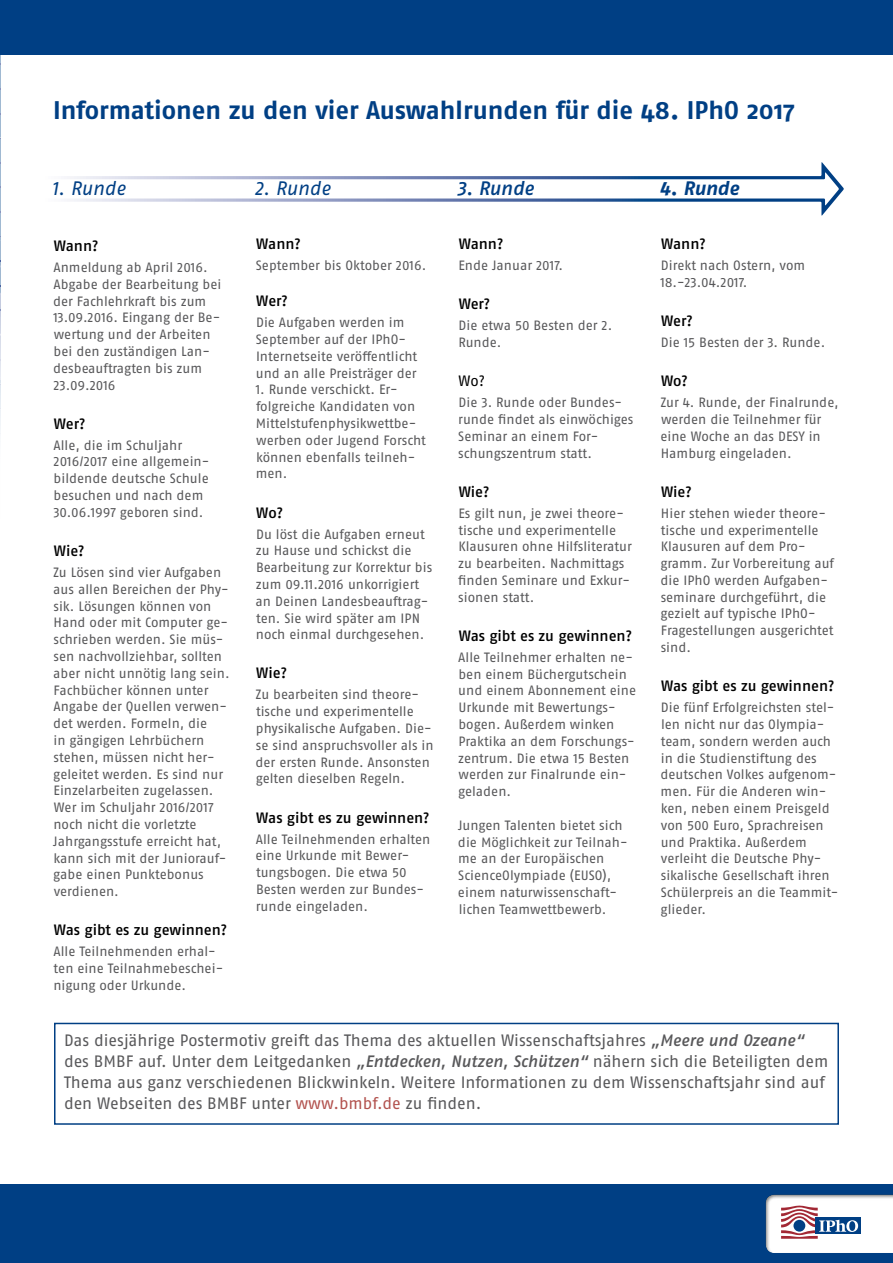
<style>
.page{position:relative;width:893px;height:1263px;background:#fff}
.page>*{position:absolute;margin:0;border:0;box-sizing:border-box;transform-origin:0 0}
.t1{font:700 25.5px "Fago OT";color:#003f84}
.t2{font:italic 19.5px "Fago OT";letter-spacing:-.005em;color:#003f84}
.t3{font:italic 500 19.5px "Fago OT";letter-spacing:-.005em;color:#003f84}
.t4{font:italic 700 19.5px "Fago OT";letter-spacing:-.005em;color:#003f84}
.t5{font:16.5px/21px "Fago OT";color:#58585a}
.t6{font:500 15px "Fago OT";letter-spacing:-.005em;color:#000}
.t7{font:15px "Fago OT";color:#000}
.t8{font:13.5px/16.8px "Fago OT";color:#58585a}
.s1{font-weight:500;font-style:italic}
.s2{color:#b2524e}
</style>
<div class="page">
<svg style="left:0;top:54px;width:1px;height:194px"></svg>
<div style="left:0;top:1184px;width:893px;height:79px;background:#003f84"></div>
<div style="left:763px;top:1192px;width:130px;height:61px;background:#000;opacity:.55"></div>
<svg style="left:766px;top:1194px;width:127px;height:59px;background:#d7d6de"></svg>
<div style="left:0;top:0;width:893px;height:54px;background:#003f84"></div>
<svg style="left:70px;top:162px;width:774px;height:54px"></svg>
<div style="left:54px;top:1023px;width:785px;height:102px;border:2px solid #003f84"></div>
<h1 class="t1" style="left:53px;top:95px;width:743px">Informationen zu den vier Auswahlrunden für die 48. IPhO 2017</h1>
<h2 class="t2" style="left:52px;top:177px;width:75px">1. Runde</h2>
<p class="t6" style="left:54px;top:237px;width:46px">Wann?</p>
<p class="t8" style="left:53px;top:259px;width:170px">Anmeldung ab April 2016.<br>Abgabe der Bearbeitung bei der Fachlehrkraft bis zum<br>13.09.2016. Eingang der Be&shy;wertung und der Arbeiten bei den zuständigen Lan&shy;desbeauftragten bis zum<br>23.09.2016</p>
<p class="t6" style="left:54px;top:414px;width:33px">Wer?</p>
<p class="t8" style="left:53px;top:437px;width:157px">Alle, die im Schuljahr<br>2016/2017 eine allgemein&shy;bildende deutsche Schule besuchen und nach dem<br>30.06.1997 geboren sind.</p>
<p class="t6" style="left:54px;top:542px;width:32px">Wie?</p>
<p class="t8" style="left:53px;top:564px;width:178px">Zu Lösen sind vier Aufgaben aus allen Bereichen der Phy&shy;sik. Lösungen können von<br>Hand oder mit Computer ge&shy;schrieben werden. Sie müs&shy;sen nachvollziehbar, sollten aber nicht unnötig lang sein.<br>Fachbücher können unter<br>Angabe der Quellen verwen&shy;det werden. Formeln, die<br>in gängigen Lehrbüchern stehen, müssen nicht her&shy;geleitet werden. Es sind nur<br>Einzelarbeiten zugelassen.<br>Wer im Schuljahr 2016/2017 noch nicht die vorletzte<br>Jahrgangsstufe erreicht hat, kann sich mit der Juniorauf&shy;gabe einen Punktebonus verdienen.</p>
<p class="t6" style="left:54px;top:921px;width:175px">Was gibt es zu gewinnen?</p>
<p class="t8" style="left:53px;top:943px;width:171px">Alle Teilnehmenden erhal&shy;ten eine Teilnahmebeschei&shy;nigung oder Urkunde.</p>
<h2 class="t2" style="left:255px;top:177px;width:77px">2. Runde</h2>
<p class="t6" style="left:256px;top:235px;width:46px">Wann?</p>
<p class="t8" style="left:256px;top:257px;width:172px">September bis Oktober 2016.</p>
<p class="t6" style="left:256px;top:292px;width:33px">Wer?</p>
<p class="t8" style="left:256px;top:314px;width:163px">Die Aufgaben werden im<br>September auf der IPhO-<br>Internetseite veröffentlicht und an alle Preisträger der</p>
<p class="t8" style="left:256px;top:381px;width:172px">1. Runde verschickt. Er&shy;folgreiche Kandidaten von<br>Mittelstufenphysikwettbe&shy;werben oder Jugend Forscht können ebenfalls teilneh&shy;men.</p>
<p class="t6" style="left:256px;top:503px;width:28px">Wo?</p>
<p class="t8" style="left:256px;top:525px;width:178px">Du löst die Aufgaben erneut zu Hause und schickst die<br>Bearbeitung zur Korrektur bis zum 09.11.2016 unkorrigiert an Deinen Landesbeauftrag&shy;ten. Sie wird später am IPN noch einmal durchgesehen.</p>
<p class="t6" style="left:256px;top:664px;width:32px">Wie?</p>
<p class="t8" style="left:256px;top:686px;width:180px">Zu bearbeiten sind theore&shy;tische und experimentelle physikalische Aufgaben. Die&shy;se sind anspruchsvoller als in der ersten Runde. Ansonsten gelten dieselben Regeln.</p>
<p class="t6" style="left:256px;top:808px;width:175px">Was gibt es zu gewinnen?</p>
<p class="t8" style="left:256px;top:830px;width:176px">Alle Teilnehmenden erhalten eine Urkunde mit Bewer&shy;tungsbogen. Die etwa 50<br>Besten werden zur Bundes&shy;runde eingeladen.</p>
<h2 class="t3" style="left:457px;top:177px;width:78px">3. Runde</h2>
<p class="t6" style="left:459px;top:235px;width:46px">Wann?</p>
<p class="t8" style="left:458px;top:257px;width:106px">Ende Januar 2017.</p>
<p class="t6" style="left:459px;top:295px;width:33px">Wer?</p>
<p class="t8" style="left:458px;top:317px;width:155px">Die etwa 50 Besten der 2.<br>Runde.</p>
<p class="t7" style="left:459px;top:372px;width:28px">Wo?</p>
<p class="t8" style="left:458px;top:394px;width:177px">Die 3. Runde oder Bundes&shy;runde findet als einwöchiges<br>Seminar an einem For&shy;schungszentrum statt.</p>
<p class="t6" style="left:459px;top:482px;width:32px">Wie?</p>
<p class="t8" style="left:458px;top:505px;width:175px">Es gilt nun, je zwei theore&shy;tische und experimentelle<br>Klausuren ohne Hilfsliteratur zu bearbeiten. Nachmittags finden Seminare und Exkur&shy;sionen statt.</p>
<p class="t6" style="left:459px;top:626px;width:175px">Was gibt es zu gewinnen?</p>
<p class="t8" style="left:458px;top:649px;width:179px">Alle Teilnehmer erhalten ne&shy;ben einem Büchergutschein und einem Abonnement eine<br>Urkunde mit Bewertungs&shy;bogen. Außerdem winken<br>Praktika an dem Forschungs&shy;zentrum. Die etwa 15 Besten werden zur Finalrunde ein&shy;geladen.</p>
<p class="t8" style="left:458px;top:817px;width:171px">Jungen Talenten bietet sich die Möglichkeit zur Teilnah&shy;me an der Europäischen<br>ScienceOlympiade (EUSO), einem naturwissenschaft&shy;lichen Teamwettbewerb.</p>
<h2 class="t4" style="left:660px;top:177px;width:81px">4. Runde</h2>
<p class="t6" style="left:661px;top:235px;width:46px">Wann?</p>
<p class="t8" style="left:661px;top:257px;width:146px">Direkt nach Ostern, vom<br>18.-23.04.2017.</p>
<p class="t6" style="left:661px;top:312px;width:33px">Wer?</p>
<p class="t8" style="left:661px;top:334px;width:166px">Die 15 Besten der 3. Runde.</p>
<p class="t6" style="left:661px;top:372px;width:28px">Wo?</p>
<p class="t8" style="left:660px;top:394px;width:180px">Zur 4. Runde, der Finalrunde, werden die Teilnehmer für eine Woche an das DESY in<br>Hamburg eingeladen.</p>
<p class="t6" style="left:661px;top:482px;width:32px">Wie?</p>
<p class="t8" style="left:660px;top:505px;width:175px">Hier stehen wieder theore&shy;tische und experimentelle<br>Klausuren auf dem Pro&shy;gramm. Zur Vorbereitung auf die IPhO werden Aufgaben&shy;seminare durchgeführt, die gezielt auf typische IPhO-<br>Fragestellungen ausgerichtet sind.</p>
<p class="t6" style="left:661px;top:677px;width:175px">Was gibt es zu gewinnen?</p>
<p class="t8" style="left:660px;top:699px;width:179px">Die fünf Erfolgreichsten stel&shy;len nicht nur das Olympia&shy;team, sondern werden auch in die Studienstiftung des deutschen Volkes aufgenom&shy;men. Für die Anderen win&shy;ken, neben einem Preisgeld von 500 Euro, Sprachreisen und Praktika. Außerdem verleiht die Deutsche Phy&shy;sikalische Gesellschaft ihren<br>Schülerpreis an die Teammit&shy;glieder.</p>
<p class="t5" style="left:64px;top:1029px;width:766px">Das diesjährige Postermotiv greift das Thema des aktuellen Wissenschaftsjahres <span class="s1">„Meere und Ozeane“ </span>des BMBF auf. Unter dem Leitgedanken <span class="s1">„Entdecken, Nutzen, Schützen“</span> nähern sich die Beteiligten dem Thema aus ganz verschiedenen Blickwinkeln. Weitere Informationen zu dem Wissenschaftsjahr sind auf den Webseiten des BMBF unter <span class="s2">www.bmbf.de</span> zu finden.</p>
</div>
